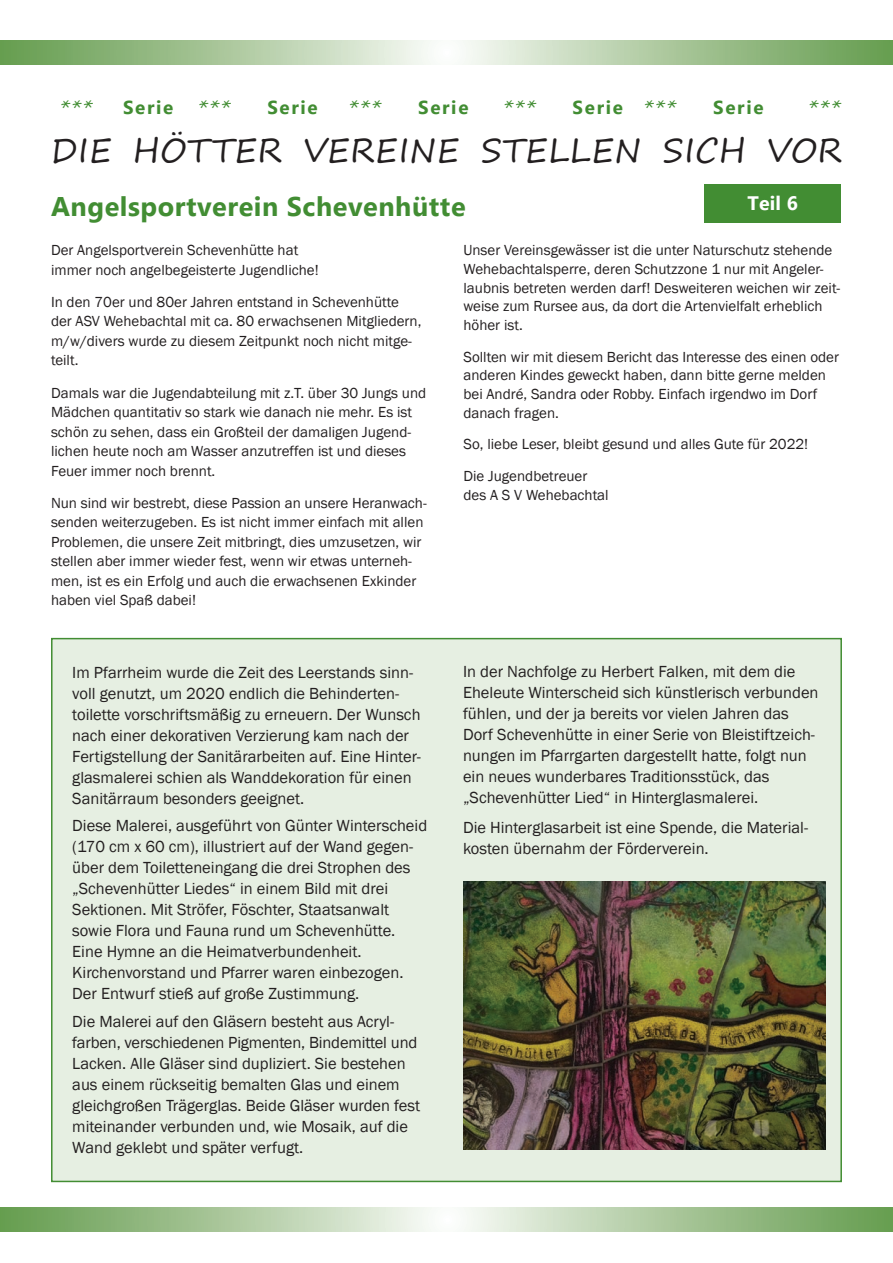
<style>
.page{position:relative;width:893px;height:1263px;background:#fff}
.page>*{position:absolute;margin:0;border:0;box-sizing:border-box;transform-origin:0 0}
.t1{font:33px "Segoe Print";letter-spacing:.02em;color:#231f20}
.t2{font:700 27px "Myanmar Text";letter-spacing:.02em;color:#428d33}
.t3{font:700 19.5px "Myanmar Text";color:#fff}
.t4{font:700 18.75px "Myanmar Text";letter-spacing:.09em;color:#428d33}
.t5{font:18.75px "Segoe Print";color:#428d33}
.t6{font:16.5px/21px "Franklin Gothic";color:#231f20}
.t7{font:15px/19.5px "Franklin Gothic";color:#231f20}
.s1{font-family:"Segoe Print";font-weight:400}
</style>
<div class="page">
<svg style="left:0;top:40px;width:893px;height:24px;background:#acc99f"></svg>
<svg style="left:0;top:1207px;width:893px;height:24px;background:#acc99f"></svg>
<div style="left:705px;top:184px;width:136px;height:38px;background:#428d33"></div>
<div style="left:51px;top:638px;width:791px;height:544px;background:#e6efe2;border:2px solid #428d33"></div>
<img style="left:463px;top:881px;width:362px;height:269px">
<p class="t5" style="left:61px;top:90px;width:34px">***</p>
<p class="t4" style="left:123px;top:96px;width:52px">Serie</p>
<p class="t5" style="left:199px;top:90px;width:34px">***</p>
<p class="t4" style="left:267px;top:96px;width:52px">Serie</p>
<p class="t5" style="left:350px;top:90px;width:34px">***</p>
<p class="t4" style="left:418px;top:96px;width:52px">Serie</p>
<p class="t5" style="left:504px;top:90px;width:34px">***</p>
<p class="t4" style="left:573px;top:96px;width:106px">Serie <span class="s1">***</span></p>
<p class="t4" style="left:713px;top:96px;width:52px">Serie</p>
<p class="t5" style="left:810px;top:90px;width:34px">***</p>
<h1 class="t1" style="left:51px;top:121px;width:792px">DIE HÖTTER VEREINE STELLEN SICH VOR</h1>
<h2 class="t2" style="left:51px;top:190px;width:416px">Angelsportverein Schevenhütte</h2>
<p class="t3" style="left:747px;top:192px;width:52px">Teil 6</p>
<p class="t7" style="left:51px;top:241px;width:269px">Der Angelsportverein Schevenhütte hat immer noch angelbegeisterte Jugendliche!</p>
<p class="t7" style="left:51px;top:292px;width:372px">In den 70er und 80er Jahren entstand in Schevenhütte der ASV Wehebachtal mit ca. 80 erwachsenen Mitgliedern, m/w/divers wurde zu diesem Zeitpunkt noch nicht mitge&shy;teilt.</p>
<p class="t7" style="left:51px;top:383px;width:377px">Damals war die Jugendabteilung mit z.T. über 30 Jungs und Mädchen quantitativ so stark wie danach nie mehr. Es ist schön zu sehen, dass ein Großteil der damaligen Jugend&shy;lichen heute noch am Wasser anzutreffen ist und dieses Feuer immer noch brennt.</p>
<p class="t7" style="left:51px;top:493px;width:377px">Nun sind wir bestrebt, diese Passion an unsere Heranwach&shy;senden weiterzugeben. Es ist nicht immer einfach mit allen Problemen, die unsere Zeit mitbringt, dies umzusetzen, wir stellen aber immer wieder fest, wenn wir etwas unterneh&shy;men, ist es ein Erfolg und auch die erwachsenen Exkinder haben viel Spaß dabei!</p>
<p class="t7" style="left:463px;top:241px;width:378px;line-height:18.8px">Unser Vereinsgewässer ist die unter Naturschutz stehende Wehebachtalsperre, deren Schutzzone 1 nur mit Angeler&shy;laubnis betreten werden darf! Desweiteren weichen wir zeit&shy;weise zum Rursee aus, da dort die Artenvielfalt erheblich höher ist.</p>
<p class="t7" style="left:463px;top:347px;width:377px;line-height:18.8px">Sollten wir mit diesem Bericht das Interesse des einen oder anderen Kindes geweckt haben, dann bitte gerne melden bei André, Sandra oder Robby. Einfach irgendwo im Dorf danach fragen.</p>
<p class="t7" style="left:463px;top:429px;width:346px;line-height:31.5px">So, liebe Leser, bleibt gesund und alles Gute für 2022!<br>Die Jugendbetreuer</p>
<p class="t7" style="left:463px;top:486px;width:147px">des A S V Wehebachtal</p>
<p class="t6" style="left:72px;top:662px;width:350px">Im Pfarrheim wurde die Zeit des Leerstands sinn&shy;voll genutzt, um 2020 endlich die Behinderten&shy;toilette vorschriftsmäßig zu erneuern. Der Wunsch nach einer dekorativen Verzierung kam nach der Fertigstellung der Sanitärarbeiten auf. Eine Hinter&shy;glasmalerei schien als Wanddekoration für einen Sanitärraum besonders geeignet.</p>
<p class="t6" style="left:72px;top:815px;width:356px">Diese Malerei, ausgeführt von Günter Winterscheid (170 cm x 60 cm), illustriert auf der Wand gegen&shy;über dem Toiletteneingang die drei Strophen des „Schevenhütter Liedes“ in einem Bild mit drei Sektionen. Mit Ströfer, Föschter, Staatsanwalt sowie Flora und Fauna rund um Schevenhütte.<br>Eine Hymne an die Heimatverbundenheit.<br>Kirchenvorstand und Pfarrer waren einbezogen.<br>Der Entwurf stieß auf große Zustimmung.</p>
<p class="t6" style="left:72px;top:1011px;width:349px">Die Malerei auf den Gläsern besteht aus Acryl&shy;farben, verschiedenen Pigmenten, Bindemittel und Lacken. Alle Gläser sind dupliziert. Sie bestehen aus einem rückseitig bemalten Glas und einem gleichgroßen Trägerglas. Beide Gläser wurden fest miteinander verbunden und, wie Mosaik, auf die Wand geklebt und später verfugt.</p>
<p class="t6" style="left:463px;top:661px;width:357px">In der Nachfolge zu Herbert Falken, mit dem die Eheleute Winterscheid sich künstlerisch verbunden fühlen, und der ja bereits vor vielen Jahren das Dorf Schevenhütte in einer Serie von Bleistiftzeich&shy;nungen im Pfarrgarten dargestellt hatte, folgt nun ein neues wunderbares Traditionsstück, das „Schevenhütter Lied“ in Hinterglasmalerei.</p>
<p class="t6" style="left:463px;top:817px;width:347px">Die Hinterglasarbeit ist eine Spende, die Material&shy;kosten übernahm der Förderverein.</p>
</div>
